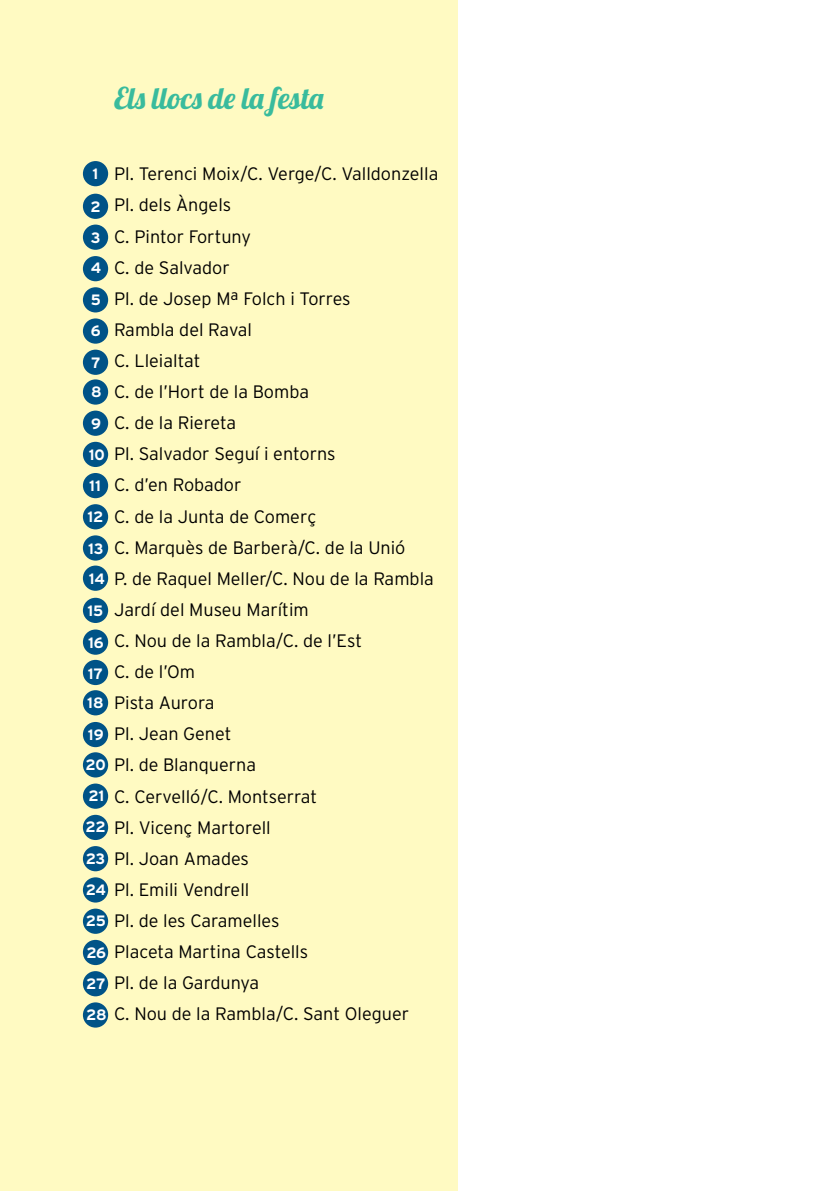
<style>
.page{position:relative;width:840px;height:1191px;background:#fff}
.page>*{position:absolute;margin:0;border:0;box-sizing:border-box;transform-origin:0 0}
.t1{font:30px "Lobster 1.4";letter-spacing:.01em;color:#39bb9d}
.t2{font:300 18px/31.2px "Interstate";color:#000}
.t3{font:700 15px/31.2px "Interstate";color:#fff}
</style>
<div class="page">
<div style="left:0;top:0;width:457px;height:1191px;background:#fffac2"></div>
<div style="left:83px;top:161px;width:25px;height:25px;background:#005387;border-radius:50%"></div>
<div style="left:83px;top:194px;width:25px;height:25px;background:#005387;border-radius:50%"></div>
<div style="left:83px;top:224px;width:25px;height:26px;background:#005387;border-radius:50%"></div>
<div style="left:83px;top:256px;width:25px;height:25px;background:#005387;border-radius:50%"></div>
<div style="left:83px;top:287px;width:25px;height:25px;background:#005387;border-radius:50%"></div>
<div style="left:83px;top:318px;width:25px;height:26px;background:#005387;border-radius:50%"></div>
<div style="left:83px;top:350px;width:25px;height:25px;background:#005387;border-radius:50%"></div>
<div style="left:83px;top:379px;width:25px;height:25px;background:#005387;border-radius:50%"></div>
<div style="left:83px;top:410px;width:25px;height:26px;background:#005387;border-radius:50%"></div>
<div style="left:83px;top:442px;width:25px;height:25px;background:#005387;border-radius:50%"></div>
<div style="left:83px;top:473px;width:25px;height:25px;background:#005387;border-radius:50%"></div>
<div style="left:83px;top:504px;width:25px;height:25px;background:#005387;border-radius:50%"></div>
<div style="left:83px;top:535px;width:25px;height:25px;background:#005387;border-radius:50%"></div>
<div style="left:83px;top:565px;width:25px;height:26px;background:#005387;border-radius:50%"></div>
<div style="left:83px;top:598px;width:25px;height:25px;background:#005387;border-radius:50%"></div>
<div style="left:83px;top:629px;width:25px;height:26px;background:#005387;border-radius:50%"></div>
<div style="left:83px;top:660px;width:25px;height:25px;background:#005387;border-radius:50%"></div>
<div style="left:83px;top:690px;width:25px;height:25px;background:#005387;border-radius:50%"></div>
<div style="left:83px;top:722px;width:25px;height:25px;background:#005387;border-radius:50%"></div>
<div style="left:83px;top:752px;width:25px;height:25px;background:#005387;border-radius:50%"></div>
<div style="left:83px;top:783px;width:25px;height:25px;background:#005387;border-radius:50%"></div>
<div style="left:83px;top:815px;width:25px;height:25px;background:#005387;border-radius:50%"></div>
<div style="left:83px;top:846px;width:25px;height:25px;background:#005387;border-radius:50%"></div>
<div style="left:83px;top:877px;width:25px;height:25px;background:#005387;border-radius:50%"></div>
<div style="left:83px;top:908px;width:25px;height:25px;background:#005387;border-radius:50%"></div>
<div style="left:83px;top:940px;width:25px;height:25px;background:#005387;border-radius:50%"></div>
<div style="left:83px;top:971px;width:25px;height:25px;background:#005387;border-radius:50%"></div>
<div style="left:83px;top:1002px;width:25px;height:25px;background:#005387;border-radius:50%"></div>
<h1 class="t1" style="left:114px;top:79px;width:211px">Els llocs de la festa</h1>
<p class="t3" style="left:90px;top:157px;width:12px;line-height:32.6px">1<br>2</p>
<p class="t3" style="left:91px;top:222px;width:12px;text-align:justify">3<br>4<br>5<br>6<br>7</p>
<p class="t3" style="left:91px;top:375px;width:12px;line-height:32.6px">8<br>9</p>
<p class="t3" style="left:87px;top:439px;width:19px">10<br>11<br>12<br>13<br>14</p>
<p class="t3" style="left:87px;top:595px;width:18px;text-align:justify">15<br>16<br>17</p>
<p class="t3" style="left:87px;top:686px;width:18px;line-height:32.4px">18<br>19</p>
<p class="t3" style="left:85px;top:749px;width:22px;text-align:justify">20<br>21<br>22</p>
<p class="t3" style="left:86px;top:843px;width:22px;text-align:justify">23<br>24<br>25<br>26<br>27<br>28</p>
<p class="t2" style="left:114px;top:158px;width:326px">Pl. Terenci Moix/C. Verge/C. Valldonzella<br>Pl. dels Àngels<br>C. Pintor Fortuny<br>C. de Salvador<br>Pl. de Josep Mª Folch i Torres<br>Rambla del Raval<br>C. Lleialtat<br>C. de l’Hort de la Bomba<br>C. de la Riereta<br>Pl. Salvador Seguí i entorns<br>C. d’en Robador<br>C. de la Junta de Comerç<br>C. Marquès de Barberà/C. de la Unió<br>P. de Raquel Meller/C. Nou de la Rambla<br>Jardí del Museu Marítim<br>C. Nou de la Rambla/C. de l’Est<br>C. de l’Om<br>Pista Aurora<br>Pl. Jean Genet<br>Pl. de Blanquerna<br>C. Cervelló/C. Montserrat<br>Pl. Vicenç Martorell<br>Pl. Joan Amades<br>Pl. Emili Vendrell<br>Pl. de les Caramelles<br>Placeta Martina Castells<br>Pl. de la Gardunya<br>C. Nou de la Rambla/C. Sant Oleguer</p>
</div>
